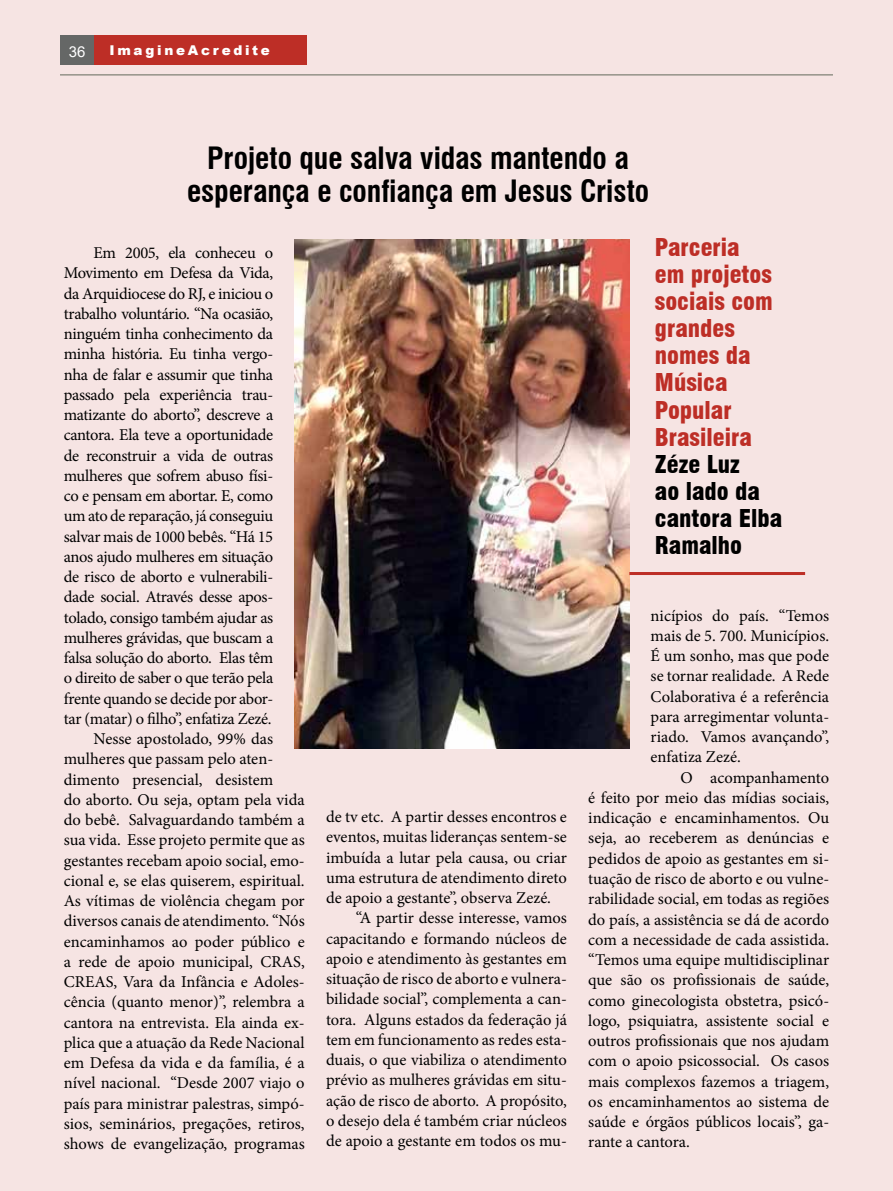
<style>
.page{position:relative;width:893px;height:1191px;background:#f6e4e3}
.page>*{position:absolute;margin:0;border:0;box-sizing:border-box;transform-origin:0 0}
.t1{font:700 condensed 30px/33px "Swiss 721 BT";letter-spacing:-.005em;color:#000;text-align:center}
.t2{font:900 condensed 24px/27px "Swiss 721 BT";color:#bd2e26}
.t3{font:900 condensed 24px/27px "Swiss 721 BT";color:#000}
.t4{font:16.5px/20.2px "Minion Pro";letter-spacing:-.005em;color:#000;text-align:justify}
.t5{font:15px "Arial";color:#fff}
.t6{font:900 13.5px "Arial";letter-spacing:.2em;color:#fff}
</style>
<div class="page">
<hr style="left:60px;top:74px;width:773px;height:1px;background:#73776b">
<div style="left:60px;top:35px;width:34px;height:30px;background:#656766"></div>
<div style="left:94px;top:35px;width:213px;height:30px;background:#bd2e26"></div>
<img style="left:294px;top:240px;width:335px;height:508px">
<hr style="left:629px;top:572px;width:176px;height:3px;background:#bd2e26">
<p class="t5" style="left:69px;top:41px;width:18px">36</p>
<p class="t6" style="left:109px;top:40px;width:162px">ImagineAcredite</p>
<h1 class="t1" style="left:187px;top:141px;width:464px">Projeto que salva vidas mantendo a esperança e confiança em Jesus Cristo</h1>
<p class="t4" style="left:94px;top:243px;width:181px">Em 2005, ela conheceu o</p>
<p class="t4" style="left:64px;top:263px;width:211px">Movimento em Defesa da Vida,</p>
<p class="t4" style="left:64px;top:283px;width:211px">da Arquidiocese do RJ, e iniciou o</p>
<p class="t4" style="left:64px;top:303px;width:211px">trabalho voluntário. “Na ocasião,</p>
<p class="t4" style="left:64px;top:324px;width:211px">ninguém tinha conhecimento da</p>
<p class="t4" style="left:64px;top:344px;width:211px">minha história. Eu tinha vergo-</p>
<p class="t4" style="left:64px;top:364px;width:211px">nha de falar e assumir que tinha</p>
<p class="t4" style="left:64px;top:384px;width:211px">passado pela experiência trau-</p>
<p class="t4" style="left:64px;top:405px;width:211px">matizante do aborto”, descreve a</p>
<p class="t4" style="left:64px;top:425px;width:211px">cantora. Ela teve a oportunidade</p>
<p class="t4" style="left:64px;top:445px;width:211px">de reconstruir a vida de outras</p>
<p class="t4" style="left:64px;top:465px;width:211px">mulheres que sofrem abuso físi-</p>
<p class="t4" style="left:64px;top:486px;width:211px">co e pensam em abortar. E, como</p>
<p class="t4" style="left:64px;top:506px;width:211px">um ato de reparação, já conseguiu</p>
<p class="t4" style="left:64px;top:526px;width:211px">salvar mais de 1000 bebês. “Há 15</p>
<p class="t4" style="left:64px;top:546px;width:211px">anos ajudo mulheres em situação</p>
<p class="t4" style="left:64px;top:567px;width:211px">de risco de aborto e vulnerabili-</p>
<p class="t4" style="left:64px;top:587px;width:211px">dade social. Através desse apos-</p>
<p class="t4" style="left:64px;top:607px;width:211px">tolado, consigo também ajudar as</p>
<p class="t4" style="left:64px;top:627px;width:211px">mulheres grávidas, que buscam a</p>
<p class="t4" style="left:64px;top:647px;width:211px">falsa solução do aborto. Elas têm</p>
<p class="t4" style="left:64px;top:668px;width:211px">o direito de saber o que terão pela</p>
<p class="t4" style="left:64px;top:688px;width:211px">frente quando se decide por abor-</p>
<p class="t4" style="left:64px;top:708px;width:209px">tar (matar) o filho”, enfatiza Zezé.</p>
<p class="t4" style="left:94px;top:728px;width:181px">Nesse apostolado, 99% das</p>
<p class="t4" style="left:64px;top:749px;width:211px">mulheres que passam pelo aten-</p>
<p class="t4" style="left:64px;top:769px;width:211px">dimento presencial, desistem</p>
<p class="t4" style="left:64px;top:789px;width:242px">do aborto. Ou seja, optam pela vida</p>
<p class="t4" style="left:64px;top:809px;width:242px">do bebê. Salvaguardando também a</p>
<p class="t4" style="left:64px;top:830px;width:242px">sua vida. Esse projeto permite que as</p>
<p class="t4" style="left:64px;top:850px;width:242px">gestantes recebam apoio social, emo-</p>
<p class="t4" style="left:64px;top:870px;width:242px">cional e, se elas quiserem, espiritual.</p>
<p class="t4" style="left:64px;top:890px;width:242px">As vítimas de violência chegam por</p>
<p class="t4" style="left:64px;top:911px;width:242px">diversos canais de atendimento. “Nós</p>
<p class="t4" style="left:64px;top:931px;width:242px">encaminhamos ao poder público e</p>
<p class="t4" style="left:64px;top:951px;width:242px">a rede de apoio municipal, CRAS,</p>
<p class="t4" style="left:64px;top:971px;width:242px">CREAS, Vara da Infância e Adoles-</p>
<p class="t4" style="left:64px;top:992px;width:242px">cência (quanto menor)”, relembra a</p>
<p class="t4" style="left:64px;top:1012px;width:242px">cantora na entrevista. Ela ainda ex-</p>
<p class="t4" style="left:64px;top:1032px;width:242px">plica que a atuação da Rede Nacional</p>
<p class="t4" style="left:64px;top:1052px;width:242px">em Defesa da vida e da família, é a</p>
<p class="t4" style="left:64px;top:1073px;width:242px">nível nacional. “Desde 2007 viajo o</p>
<p class="t4" style="left:64px;top:1093px;width:242px">país para ministrar palestras, simpó-</p>
<p class="t4" style="left:64px;top:1113px;width:242px">sios, seminários, pregações, retiros,</p>
<p class="t4" style="left:64px;top:1133px;width:242px">shows de evangelização, programas</p>
<p class="t4" style="left:326px;top:806px;width:242px">de tv etc. A partir desses encontros e</p>
<p class="t4" style="left:326px;top:827px;width:242px">eventos, muitas lideranças sentem-se</p>
<p class="t4" style="left:326px;top:847px;width:242px">imbuída a lutar pela causa, ou criar</p>
<p class="t4" style="left:326px;top:867px;width:242px">uma estrutura de atendimento direto</p>
<p class="t4" style="left:326px;top:887px;width:227px">de apoio a gestante”, observa Zezé.</p>
<p class="t4" style="left:356px;top:908px;width:213px">“A partir desse interesse, vamos</p>
<p class="t4" style="left:326px;top:928px;width:242px">capacitando e formando núcleos de</p>
<p class="t4" style="left:326px;top:948px;width:242px">apoio e atendimento às gestantes em</p>
<p class="t4" style="left:326px;top:968px;width:242px">situação de risco de aborto e vulnera-</p>
<p class="t4" style="left:326px;top:989px;width:242px">bilidade social”, complementa a can-</p>
<p class="t4" style="left:326px;top:1009px;width:242px">tora. Alguns estados da federação já</p>
<p class="t4" style="left:326px;top:1029px;width:242px">tem em funcionamento as redes esta-</p>
<p class="t4" style="left:326px;top:1049px;width:242px">duais, o que viabiliza o atendimento</p>
<p class="t4" style="left:326px;top:1070px;width:242px">prévio as mulheres grávidas em situ-</p>
<p class="t4" style="left:326px;top:1090px;width:242px">ação de risco de aborto. A propósito,</p>
<p class="t4" style="left:326px;top:1110px;width:242px">o desejo dela é também criar núcleos</p>
<p class="t4" style="left:326px;top:1130px;width:242px">de apoio a gestante em todos os mu-</p>
<h2 class="t2" style="left:655px;top:234px;width:119px">Parceria em projetos sociais com grandes nomes da<br>Música<br>Popular<br>Brasileira</h2>
<h2 class="t3" style="left:655px;top:450px;width:129px">Zéze Luz<br>ao lado da cantora Elba<br>Ramalho</h2>
<p class="t4" style="left:651px;top:605px;width:180px">nicípios do país. “Temos mais de 5. 700. Municípios.<br>É um sonho, mas que pode se tornar realidade. A Rede Colaborativa é a referência para arregimentar volunta&shy;riado. Vamos avançando”, enfatiza Zezé.</p>
<p class="t4" style="left:588px;top:767px;width:242px;text-indent:92px">O acompanhamento é feito por meio das mídias sociais, indicação e encaminhamentos. Ou seja, ao receberem as denúncias e pedidos de apoio as gestantes em si&shy;tuação de risco de aborto e ou vulne&shy;rabilidade social, em todas as regiões do país, a assistência se dá de acordo com a necessidade de cada assistida. “Temos uma equipe multidisciplinar que são os profissionais de saúde, como ginecologista obstetra, psicó&shy;logo, psiquiatra, assistente social e outros profissionais que nos ajudam com o apoio psicossocial. Os casos mais complexos fazemos a triagem, os encaminhamentos ao sistema de saúde e órgãos públicos locais”, ga&shy;rante a cantora.</p>
</div>
